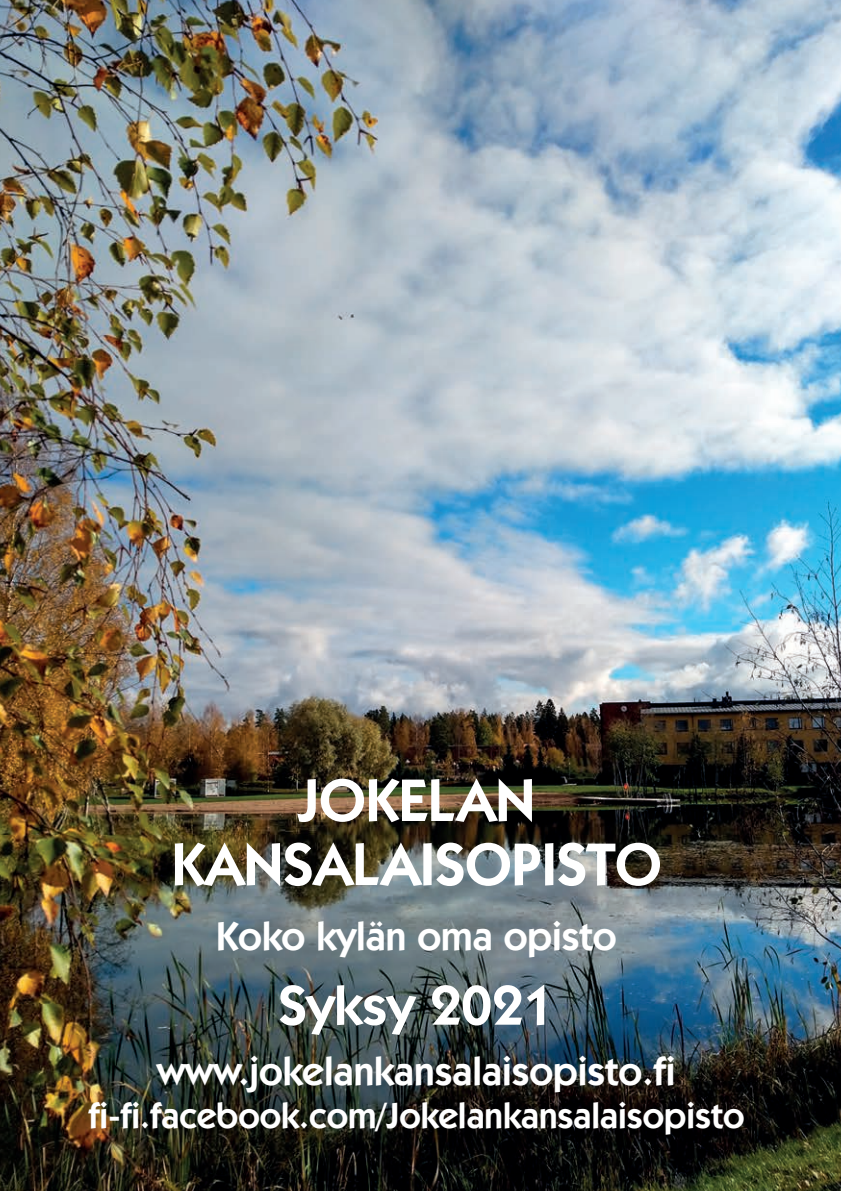
<style>
.page{position:relative;width:841px;height:1191px;background:#fff}
.page>*{position:absolute;margin:0;border:0;box-sizing:border-box;transform-origin:0 0}
.t1{font:600 60px/64px "Kabel IT Cby BT";color:#fff;text-align:center}
.t2{font:600 56px "Kabel IT Cby BT";color:#fff}
.t3{font:600 40px "Kabel IT Cby BT";color:#fff}
.t4{font:600 36px "Kabel IT Cby BT";color:#fff}
</style>
<div class="page">
<img style="left:0;top:0;width:840px;height:1191px">
<h1 class="t1" style="left:171px;top:767px;width:491px">JOKELAN<br>KANSALAISOPISTO</h1>
<p class="t3" style="left:216px;top:911px;width:402px">Koko kylän oma opisto</p>
<h2 class="t2" style="left:278px;top:971px;width:277px">Syksy 2021</h2>
<p class="t3" style="left:157px;top:1046px;width:519px">www.jokelankansalaisopisto.fi</p>
<p class="t4" style="left:88px;top:1093px;width:657px">fi-fi.facebook.com/Jokelankansalaisopisto</p>
</div>
